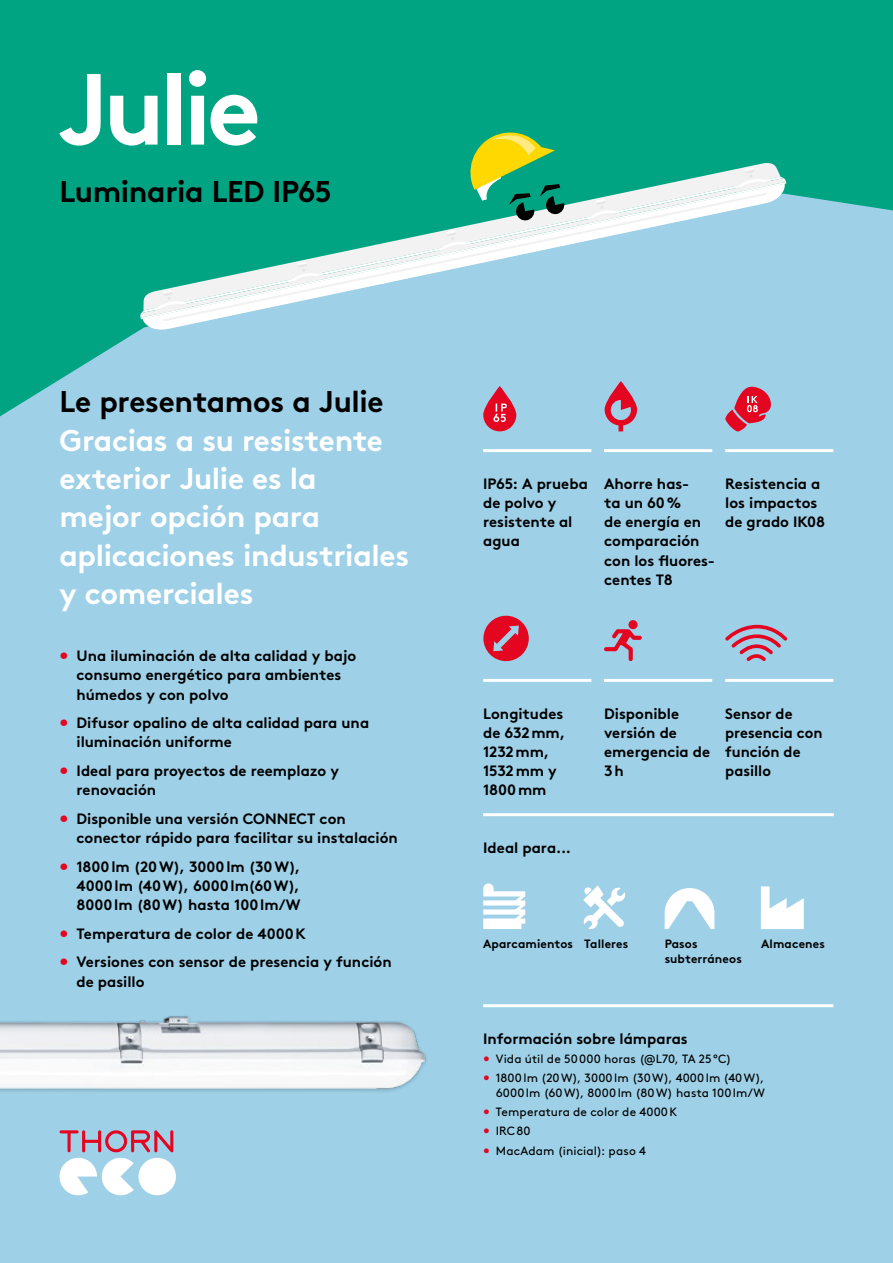
<style>
.page{position:relative;width:893px;height:1263px;background:#9ed0e7}
.page>*{position:absolute;margin:0;border:0;box-sizing:border-box;transform-origin:0 0}
.t1{font:700 100.65px "Brown";letter-spacing:-.045em;color:#fff}
.t2{font:700 30px/38.2px "Brown";letter-spacing:-.01em;color:#fff}
.t3{font:700 30px "Brown";letter-spacing:-.015em;color:#000}
.t4{font:700 15px/19.2px "Brown";color:#000}
.t5{font:12px/14.9px "Brown";letter-spacing:.01em;color:#000;text-align:right}
.t6{font:700 12px/14.9px "Brown";letter-spacing:.01em;color:#000}
.s1{color:#e40521}
</style>
<div class="page">
<svg style="left:0;top:0;width:893px;height:416px;fill:#00a482"></svg>
<svg style="left:140px;top:128px;width:646px;height:204px"></svg>
<img style="left:0;top:1016px;width:426px;height:76px">
<hr style="left:483px;top:813px;width:351px;height:3px;background:#fff">
<hr style="left:483px;top:1004px;width:350px;height:3px;background:#fff">
<svg style="left:605px;top:381px;width:32px;height:50px"></svg>
<svg style="left:725px;top:387px;width:46px;height:44px"></svg>
<svg style="left:483px;top:386px;width:33px;height:45px"></svg>
<svg style="left:493px;top:403px;width:14px;height:19px"></svg>
<svg style="left:483px;top:616px;width:46px;height:45px"></svg>
<svg style="left:604px;top:629px;width:38px;height:32px"></svg>
<div style="left:628px;top:620px;width:10px;height:9px;background:#e40521;border-radius:50%"></div>
<svg style="left:483px;top:883px;width:42px;height:46px"></svg>
<svg style="left:583px;top:885px;width:42px;height:44px"></svg>
<svg style="left:665px;top:888px;width:49px;height:41px"></svg>
<svg style="left:761px;top:886px;width:43px;height:43px"></svg>
<hr style="left:725px;top:449px;width:108px;height:3px;background:#fff">
<hr style="left:604px;top:449px;width:108px;height:3px;background:#fff">
<hr style="left:604px;top:679px;width:108px;height:3px;background:#fff">
<hr style="left:483px;top:449px;width:108px;height:3px;background:#fff">
<hr style="left:483px;top:679px;width:108px;height:3px;background:#fff">
<svg style="left:725px;top:625px;width:62px;height:36px"></svg>
<hr style="left:725px;top:679px;width:108px;height:3px;background:#fff">
<div style="left:138px;top:1158px;width:38px;height:37px;background:#fff;border-radius:50%"></div>
<svg style="left:60px;top:1130px;width:113px;height:65px"></svg>
<h1 class="t1" style="left:58px;top:28px;width:205px">Julie</h1>
<h2 class="t3" style="left:60px;top:167px;width:274px">Luminaria LED IP65</h2>
<h2 class="t3" style="left:60px;top:378px;width:326px">Le presentamos a Julie</h2>
<h2 class="t2" style="left:60px;top:418px;width:351px">Gracias a su resistente exterior Julie es la<br>mejor opción para aplicaciones industriales y comerciales</h2>
<p class="t4" style="left:77px;top:645px;width:281px;text-indent:-17px"><span class="s1">•</span> Una iluminación de alta calidad y bajo consumo energético para ambientes húmedos y con polvo</p>
<p class="t4" style="left:77px;top:712px;width:294px;text-indent:-17px"><span class="s1">•</span> Difusor opalino de alta calidad para una iluminación uniforme</p>
<p class="t4" style="left:77px;top:760px;width:264px;text-indent:-17px"><span class="s1">•</span> Ideal para proyectos de reemplazo y renovación</p>
<p class="t4" style="left:77px;top:807px;width:323px;text-indent:-17px"><span class="s1">•</span> Disponible una versión CONNECT con conector rápido para facilitar su instalación</p>
<p class="t4" style="left:77px;top:855px;width:226px;text-align:justify;text-indent:-17px"><span class="s1">•</span> 1800lm (20W), 3000lm (30W), 4000lm (40W), 6000lm(60W), 8000lm (80W) hasta 100lm/W</p>
<p class="t4" style="left:60px;top:922px;width:248px"><span class="s1">•</span> Temperatura de color de 4000K</p>
<p class="t4" style="left:77px;top:951px;width:317px;text-indent:-17px"><span class="s1">•</span> Versiones con sensor de presencia y función de pasillo</p>
<p class="t4" style="left:483px;top:473px;width:106px">IP65: A prueba de polvo y resistente al agua</p>
<p class="t4" style="left:604px;top:473px;width:112px">Ahorre has-<br>ta un 60%<br>de energía en comparación con los fluores&shy;centes T8</p>
<p class="t4" style="left:725px;top:473px;width:101px">Resistencia a los impactos de grado IK08</p>
<p class="t4" style="left:483px;top:702px;width:84px">Longitudes de 632mm,<br>1232mm,<br>1532mm y<br>1800mm</p>
<p class="t4" style="left:604px;top:702px;width:108px">Disponible versión de emergencia de<br>3h</p>
<p class="t4" style="left:725px;top:702px;width:99px">Sensor de presencia con función de pasillo</p>
<p class="t4" style="left:483px;top:836px;width:90px">Ideal para...</p>
<p class="t6" style="left:483px;top:935px;width:147px">Aparcamientos Talleres</p>
<p class="t6" style="left:665px;top:935px;width:79px">Pasos subterráneos</p>
<p class="t6" style="left:761px;top:935px;width:65px">Almacenes</p>
<p class="t4" style="left:483px;top:1027px;width:206px">Información sobre lámparas</p>
<p class="t5" style="left:483px;top:1050px;width:250px"><span class="s1">•</span> Vida útil de 50000 horas (@L70, TA 25°C)</p>
<p class="t5" style="left:483px;top:1070px;width:283px"><span class="s1">•</span> 1800lm (20W), 3000lm (30W), 4000lm (40W),<br>6000lm (60W), 8000lm (80W) hasta 100lm/W</p>
<p class="t5" style="left:483px;top:1104px;width:196px"><span class="s1">•</span> Temperatura de color de 4000K</p>
<p class="t5" style="left:483px;top:1123px;width:49px"><span class="s1">•</span> IRC80</p>
<p class="t5" style="left:483px;top:1142px;width:164px"><span class="s1">•</span> MacAdam (inicial): paso 4</p>
</div>
